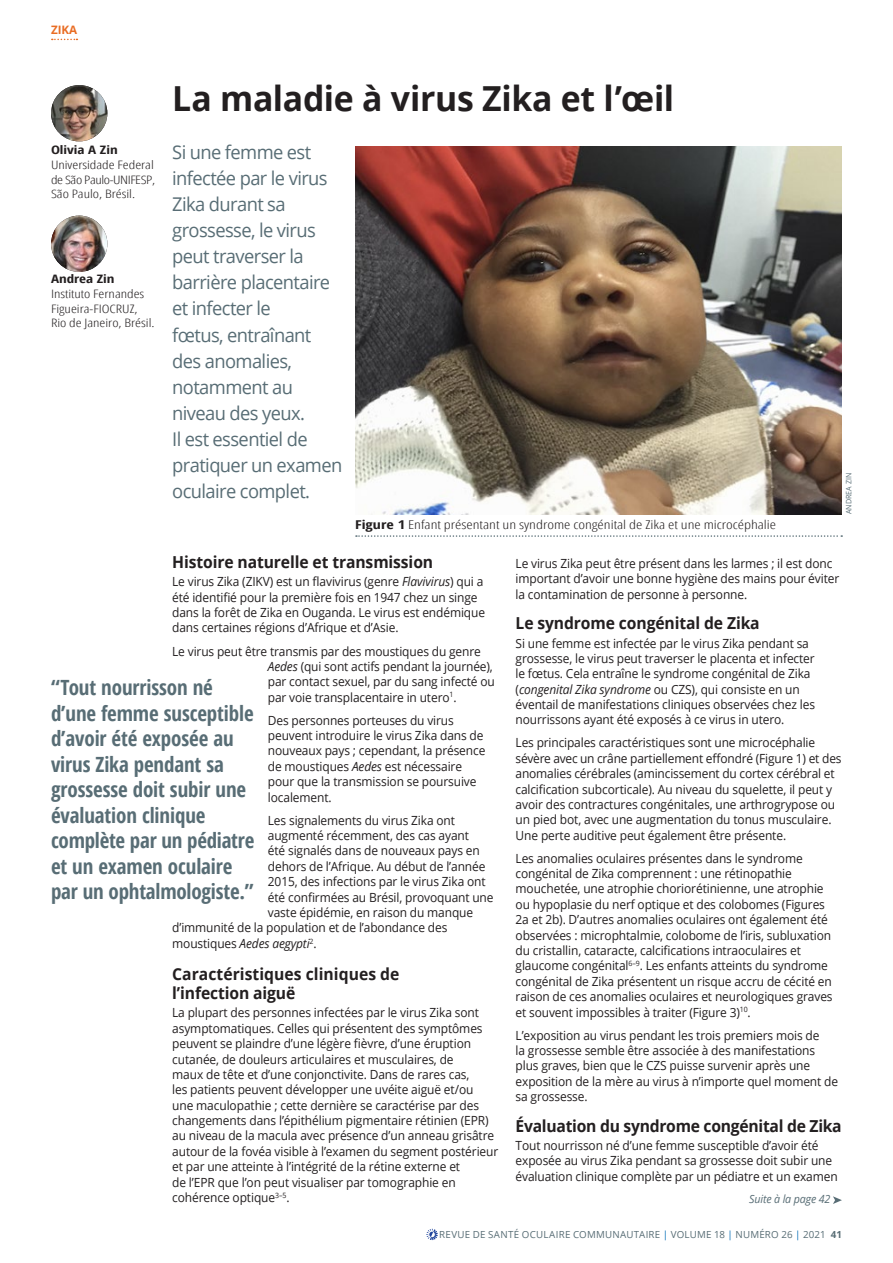
<style>
.page{position:relative;width:893px;height:1263px;background:#fff}
.page>*{position:absolute;margin:0;border:0;box-sizing:border-box;transform-origin:0 0}
.t1{font:700 34.5px "Open Sans";letter-spacing:-.01em;color:#231f20}
.t2{font:700 21px/25.5px "Open Sans Condensed";letter-spacing:-.005em;color:#586d75}
.t3{font:18.9px/26.1px "Open Sans";letter-spacing:-.03em;color:#586d75}
.t4{font:700 16.5px/19.5px "Open Sans";letter-spacing:-.005em;color:#231f20;scale:.95 1}
.t5{font:12.6px/15.3px "Open Sans";letter-spacing:-.01em;color:#231f20;scale:.95 1}
.t6{font:italic 12.6px "Open Sans";letter-spacing:-.01em;color:#231f20;scale:.95 1}
.t7{font:300 12.15px "Open Sans Condensed";color:#231f20;scale:1.32 1}
.t8{font:300 11.7px/14.5px "Open Sans Condensed";color:#231f20;text-align:justify;scale:1.3 1}
.t9{font:700 11.7px "Open Sans Condensed";color:#231f20;scale:1.3 1}
.t10{font:700 11.7px "Open Sans";color:#e96d24}
.t11{font:italic 11.25px "Open Sans";letter-spacing:-.01em;color:#586d75;scale:.95 1}
.t12{font:9.75px "Open Sans";letter-spacing:.025em;color:#586d75}
.t13{font:7.5px "Open Sans";color:#586d75;scale:.95 1}
.s1{font-weight:700}
.s2{font-style:italic}
.s3{font-style:normal}
.s4{color:#006cb7}
</style>
<div class="page">
<svg style="left:426px;top:1229px;width:12px;height:11px"></svg>
<svg style="left:52px;top:39px;width:25px;height:1px"></svg>
<svg style="left:833px;top:1196px;width:9px;height:8px"></svg>
<img style="left:51px;top:85px;width:56px;height:56px;border-radius:28px">
<img style="left:51px;top:216px;width:56px;height:56px;border-radius:28px">
<img style="left:355px;top:146px;width:487px;height:368px">
<svg style="left:356px;top:535px;width:486px;height:2px"></svg>
<p class="t10" style="left:51px;top:22px;width:28px">ZIKA</p>
<p class="t9" style="left:51px;top:142px;width:53px">Olivia A Zin</p>
<p class="t8" style="left:51px;top:157px;width:82px">Universidade Federal de São Paulo-UNIFESP, São Paulo, Brésil.</p>
<p class="t9" style="left:51px;top:271px;width:50px">Andrea Zin</p>
<p class="t8" style="left:51px;top:286px;width:81px;text-align:left">Instituto Fernandes<br>Figueira-FIOCRUZ,<br>Rio de Janeiro, Brésil.</p>
<h1 class="t1" style="left:172px;top:75px;width:504px">La maladie à virus Zika et l’œil</h1>
<p class="t3" style="left:172px;top:138px;width:172px">Si une femme est infectée par le virus<br>Zika durant sa grossesse, le virus peut traverser la barrière placentaire et infecter le<br>fœtus, entraînant des anomalies, notamment au niveau des yeux.<br>Il est essentiel de pratiquer un examen oculaire complet.</p>
<p class="t7" style="left:355px;top:516px;width:320px"><span class="s1">Figure 1</span> Enfant présentant un syndrome congénital de Zika et une microcéphalie</p>
<p class="t13" style="left:843px;top:514px;width:45px;rotate:-90deg">ANDREA ZIN</p>
<h3 class="t4" style="left:172px;top:552px;width:276px">Histoire naturelle et transmission</h3>
<p class="t5" style="left:172px;top:574px;width:331px">Le virus Zika (ZIKV) est un flavivirus (genre <span class="s2">Flavivirus</span>) qui a été identifié pour la première fois en 1947 chez un singe dans la forêt de Zika en Ouganda. Le virus est endémique dans certaines régions d’Afrique et d’Asie.</p>
<p class="t5" style="left:268px;top:643px;width:240px;text-indent:-96px">Le virus peut être transmis par des moustiques du genre <span class="s2">Aedes</span> (qui sont actifs pendant la journée), par contact sexuel, par du sang infecté ou par voie transplacentaire in utero<sup>1</sup>.</p>
<p class="t5" style="left:268px;top:712px;width:230px">Des personnes porteuses du virus peuvent introduire le virus Zika dans de nouveaux pays ; cependant, la présence de moustiques <span class="s2">Aedes</span> est nécessaire pour que la transmission se poursuive localement.</p>
<p class="t5" style="left:268px;top:812px;width:198px">Les signalements du virus Zika ont</p>
<p class="t5" style="left:268px;top:827px;width:213px">augmenté récemment, des cas ayant</p>
<p class="t5" style="left:268px;top:843px;width:225px">été signalés dans de nouveaux pays en</p>
<p class="t5" style="left:268px;top:858px;width:231px">dehors de l’Afrique. Au début de l’année</p>
<p class="t5" style="left:268px;top:874px;width:231px">2015, des infections par le virus Zika ont</p>
<p class="t5" style="left:268px;top:889px;width:239px">été confirmées au Brésil, provoquant une</p>
<p class="t5" style="left:268px;top:904px;width:218px">vaste épidémie, en raison du manque</p>
<p class="t5" style="left:172px;top:920px;width:291px">d’immunité de la population et de l’abondance des</p>
<p class="t6" style="left:172px;top:934px;width:154px"><span class="s3">moustiques</span> Aedes aegypti<sup>2</sup><span class="s3">.</span></p>
<h3 class="t4" style="left:172px;top:963px;width:241px">Caractéristiques cliniques de l’infection aiguë</h3>
<p class="t5" style="left:172px;top:1005px;width:345px">La plupart des personnes infectées par le virus Zika sont asymptomatiques. Celles qui présentent des symptômes peuvent se plaindre d’une légère fièvre, d’une éruption cutanée, de douleurs articulaires et musculaires, de<br>maux de tête et d’une conjonctivite. Dans de rares cas,<br>les patients peuvent développer une uvéite aiguë et/ou<br>une maculopathie ; cette dernière se caractérise par des changements dans l’épithélium pigmentaire rétinien (EPR) au niveau de la macula avec présence d’un anneau grisâtre autour de la fovéa visible à l’examen du segment postérieur et par une atteinte à l’intégrité de la rétine externe et<br>de l’EPR que l’on peut visualiser par tomographie en cohérence optique<sup>3–5</sup>.</p>
<h2 class="t2" style="left:51px;top:674px;width:205px">“Tout nourrisson né d’une femme susceptible d’avoir été exposée au virus Zika pendant sa grossesse doit subir une évaluation clinique complète par un pédiatre et un examen oculaire par un ophtalmologiste.”</h2>
<p class="t5" style="left:516px;top:555px;width:342px">Le virus Zika peut être présent dans les larmes ; il est donc important d’avoir une bonne hygiène des mains pour éviter la contamination de personne à personne.</p>
<h3 class="t4" style="left:516px;top:613px;width:259px">Le syndrome congénital de Zika</h3>
<p class="t5" style="left:516px;top:635px;width:317px">Si une femme est infectée par le virus Zika pendant sa grossesse, le virus peut traverser le placenta et infecter le fœtus. Cela entraîne le syndrome congénital de Zika (<span class="s2">congenital Zika syndrome</span> ou CZS), qui consiste en un éventail de manifestations cliniques observées chez les nourrissons ayant été exposés à ce virus in utero.</p>
<p class="t5" style="left:516px;top:735px;width:345px">Les principales caractéristiques sont une microcéphalie sévère avec un crâne partiellement effondré (Figure 1) et des anomalies cérébrales (amincissement du cortex cérébral et calcification subcorticale). Au niveau du squelette, il peut y avoir des contractures congénitales, une arthrogrypose ou un pied bot, avec une augmentation du tonus musculaire.<br>Une perte auditive peut également être présente.</p>
<p class="t5" style="left:516px;top:850px;width:335px">Les anomalies oculaires présentes dans le syndrome congénital de Zika comprennent : une rétinopathie mouchetée, une atrophie choriorétinienne, une atrophie ou hypoplasie du nerf optique et des colobomes (Figures 2a et 2b). D’autres anomalies oculaires ont également été observées : microphtalmie, colobome de l’iris, subluxation du cristallin, cataracte, calcifications intraoculaires et glaucome congénital<sup>6–9</sup>. Les enfants atteints du syndrome congénital de Zika présentent un risque accru de cécité en raison de ces anomalies oculaires et neurologiques graves et souvent impossibles à traiter (Figure 3)<sup>10</sup>.</p>
<p class="t5" style="left:516px;top:1027px;width:341px">L’exposition au virus pendant les trois premiers mois de<br>la grossesse semble être associée à des manifestations plus graves, bien que le CZS puisse survenir après une exposition de la mère au virus à n’importe quel moment de sa grossesse.</p>
<h3 class="t4" style="left:516px;top:1115px;width:345px">Évaluation du syndrome congénital de Zika</h3>
<p class="t5" style="left:516px;top:1137px;width:341px">Tout nourrisson né d’une femme susceptible d’avoir été exposée au virus Zika pendant sa grossesse doit subir une évaluation clinique complète par un pédiatre et un examen</p>
<p class="t11" style="left:749px;top:1192px;width:87px">Suite à la page 42</p>
<p class="t12" style="left:439px;top:1228px;width:404px">REVUE DE SANTÉ OCULAIRE COMMUNAUTAIRE <span class="s4">|</span> VOLUME 18 <span class="s4">|</span> NUMÉRO 26 <span class="s4">|</span> 2021 <span class="s1">41</span></p>
</div>
